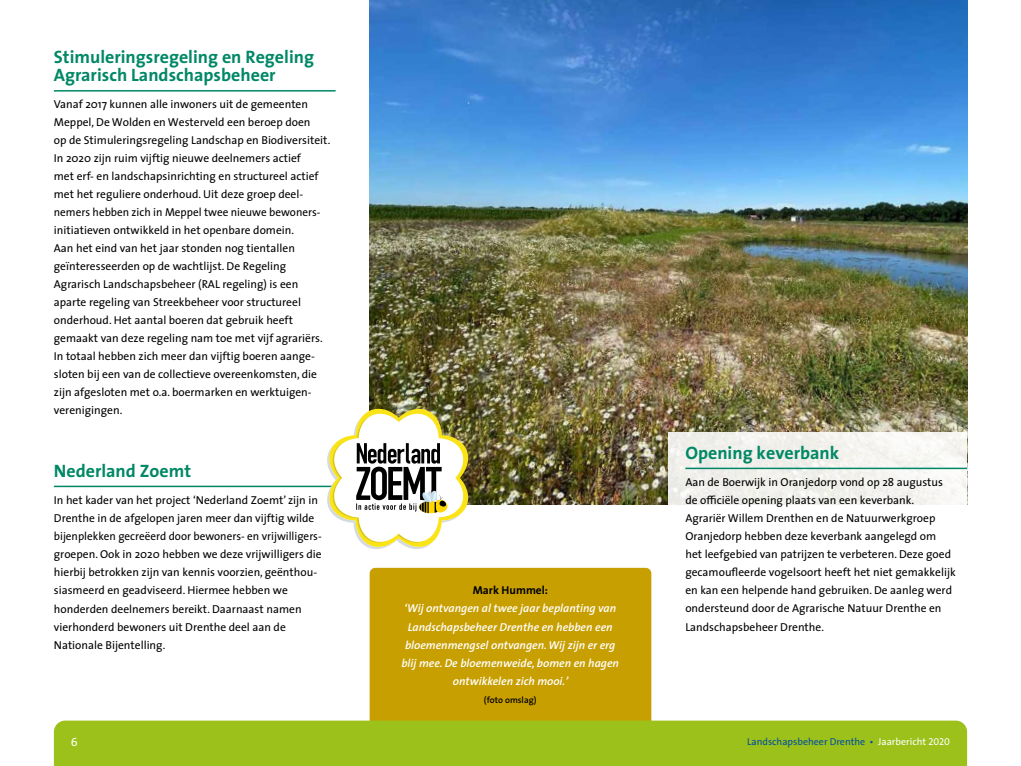
<style>
.page{position:relative;width:1021px;height:766px;background:#fff}
.page>*{position:absolute;margin:0;border:0;box-sizing:border-box;transform-origin:0 0}
.t1{font:700 18px/18px "The Sans";color:#086}
.t2{font:12px "The Sans Regular Caps";color:#fff}
.t3{font:11.5px/18px "The Sans";color:#000}
.t4{font:italic 600 11.5px/18px "The Sans";color:#fff;text-align:center}
.t5{font:700 11.5px "The Sans";color:#000}
.t6{font:10px "The Sans";color:#004f9f}
.t7{font:600 9px "The Sans";color:#000}
.s1{color:#fff}
.s2{font-family:"The Sans Caps";color:#fff}
</style>
<div class="page">
<img style="left:369px;top:0;width:598px;height:504px">
<div style="left:668px;top:432px;width:299px;height:234px;background:linear-gradient(to bottom,#f3f3ef,#fff)"></div>
<hr style="left:54px;top:90px;width:281px;height:2px;background:#086">
<hr style="left:685px;top:467px;width:282px;height:2px;background:#086">
<hr style="left:54px;top:485px;width:281px;height:2px;background:#086">
<svg style="left:325px;top:406px;width:145px;height:143px"></svg>
<div style="left:369px;top:567px;width:282px;height:180px;background:#c89f00;border-radius:6px"></div>
<div style="left:54px;top:720px;width:913px;height:45px;background:#9bc11a"></div>
<h1 class="t1" style="left:54px;top:47px;width:262px">Stimuleringsregeling en Regeling<br>Agrarisch Landschapsbeheer</h1>
<p class="t3" style="left:54px;top:95px;width:278px">Vanaf 2017 kunnen alle inwoners uit de gemeenten Meppel, De Wolden en Westerveld een beroep doen<br>op de Stimuleringsregeling Landschap en Biodiversiteit.<br>In 2020 zijn ruim vijftig nieuwe deelnemers actief<br>met erf- en landschapsinrichting en structureel actief met het reguliere onderhoud. Uit deze groep deel&shy;nemers hebben zich in Meppel twee nieuwe bewoners&shy;initiatieven ontwikkeld in het openbare domein.<br>Aan het eind van het jaar stonden nog tientallen geïnteresseerden op de wachtlijst. De Regeling Agrarisch Landschapsbeheer (RAL regeling) is een aparte regeling van Streekbeheer voor structureel onderhoud. Het aantal boeren dat gebruik heeft gemaakt van deze regeling nam toe met vijf agrariërs.<br>In totaal hebben zich meer dan vijftig boeren aange&shy;sloten bij een van de collectieve overeenkomsten, die zijn afgesloten met o.a. boermarken en werktuigen&shy;verenigingen.</p>
<h1 class="t1" style="left:54px;top:461px;width:139px">Nederland Zoemt</h1>
<p class="t3" style="left:54px;top:491px;width:269px">In het kader van het project ‘Nederland Zoemt’ zijn in Drenthe in de afgelopen jaren meer dan vijftig wilde bijenplekken gecreëerd door bewoners- en vrijwilligers&shy;groepen. Ook in 2020 hebben we deze vrijwilligers die hierbij betrokken zijn van kennis voorzien, geënthou&shy;siasmeerd en geadviseerd. Hiermee hebben we honderden deelnemers bereikt. Daarnaast namen vierhonderd bewoners uit Drenthe deel aan de Nationale Bijentelling.</p>
<p class="t5" style="left:473px;top:580px;width:77px">Mark Hummel:</p>
<p class="t4" style="left:401px;top:599px;width:219px">‘Wij ontvangen al twee jaar beplanting van Landschapsbeheer Drenthe en hebben een bloemenmengsel ontvangen. Wij zijn er erg blij mee. De bloemenweide, bomen en hagen ontwikkelen zich mooi.’</p>
<p class="t7" style="left:484px;top:691px;width:54px">(foto omslag)</p>
<h1 class="t1" style="left:685px;top:443px;width:155px">Opening keverbank</h1>
<p class="t3" style="left:685px;top:473px;width:272px">Aan de Boerwijk in Oranjedorp vond op 28 augustus de officiële opening plaats van een keverbank.<br>Agrariër Willem Drenthen en de Natuurwerkgroep Oranjedorp hebben deze keverbank aangelegd om het leefgebied van patrijzen te verbeteren. Deze goed gecamoufleerde vogelsoort heeft het niet gemakkelijk en kan een helpende hand gebruiken. De aanleg werd ondersteund door de Agrarische Natuur Drenthe en Landschapsbeheer Drenthe.</p>
<p class="t2" style="left:71px;top:735px;width:8px">6</p>
<p class="t6" style="left:747px;top:732px;width:204px">Landschapsbeheer Drenthe • <span class="s1">Jaarbericht</span> <span class="s2">2020</span></p>
</div>
